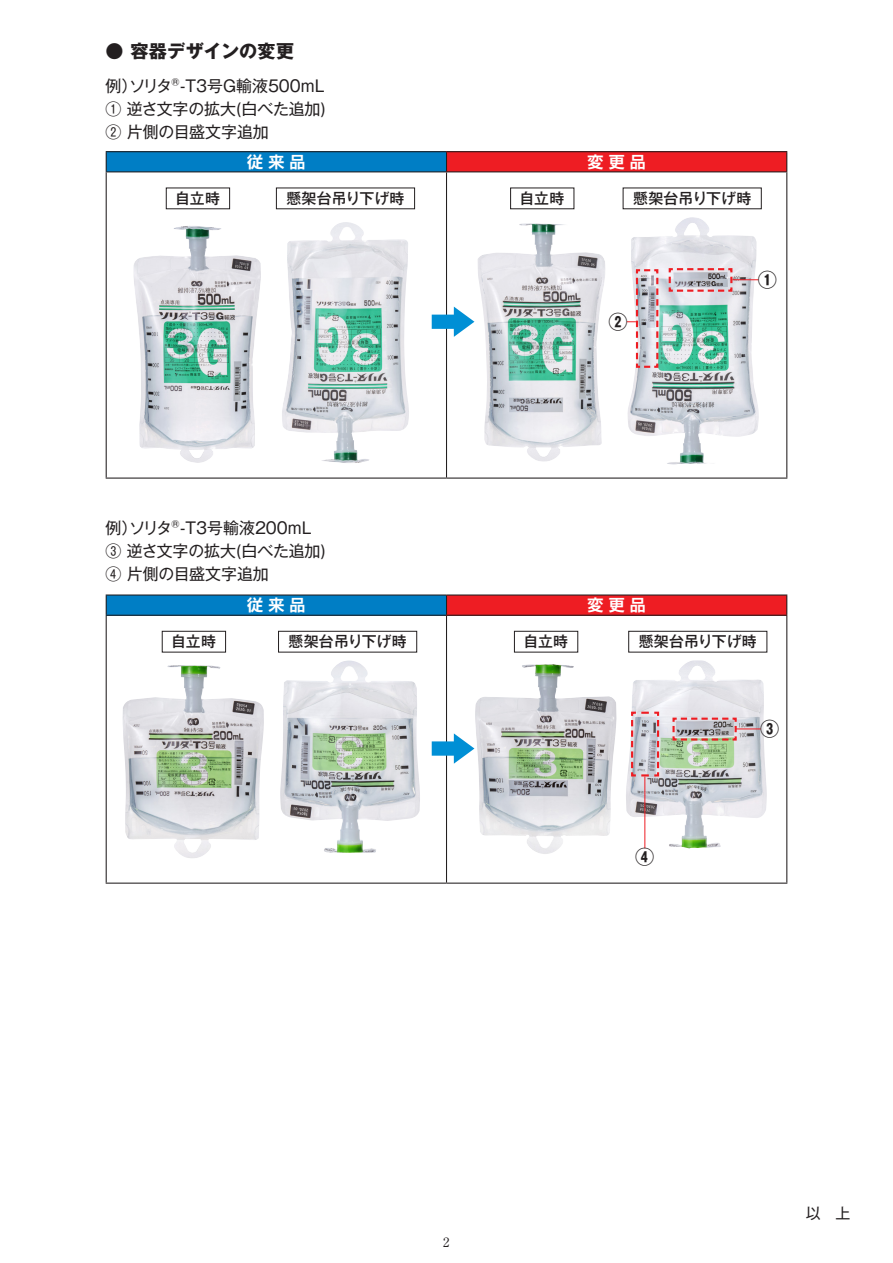
<style>
.page{position:relative;width:893px;height:1263px;background:#fff}
.page>*{position:absolute;margin:0;border:0;box-sizing:border-box;transform-origin:0 0}
.t1{font:700 19.2px "Gothic MB101 Pr 6";color:#231f20}
.t2{font:700 18px "Gothic MB101 Pr 6";letter-spacing:.02em;color:#231f20}
.t3{font:15.9px "Gothic MB101 Pr 6";color:#231f20}
.t4{font:700 15.9px "Shin Go Pr 6 De";color:#fff}
.t5{font:500 14.85px "Gothic MB101 Pr 6";letter-spacing:.01em;color:#231f20}
.t6{font:14.85px "Gothic MB101 Pr 6";color:#231f20}
.t7{font:12.75px "Ryumin Pr 6";color:#231f20}
</style>
<div class="page">
<div style="left:106px;top:152px;width:340px;height:20px;background:#007ec5"></div>
<div style="left:446px;top:152px;width:341px;height:20px;background:#ee1d23"></div>
<hr style="left:106px;top:151px;width:340px;height:1px;background:#231f20">
<svg style="left:106px;top:152px;width:1px;height:19px"></svg>
<hr style="left:446px;top:151px;width:341px;height:1px;background:#231f20">
<svg style="left:446px;top:152px;width:1px;height:19px"></svg>
<svg style="left:786px;top:152px;width:1px;height:19px"></svg>
<hr style="left:106px;top:171px;width:340px;height:1px;background:#231f20">
<hr style="left:106px;top:172px;width:1px;height:305px;background:#231f20">
<hr style="left:446px;top:171px;width:341px;height:1px;background:#231f20">
<hr style="left:446px;top:172px;width:1px;height:305px;background:#231f20">
<hr style="left:786px;top:172px;width:1px;height:305px;background:#231f20">
<hr style="left:106px;top:477px;width:340px;height:2px;background:#231f20">
<hr style="left:446px;top:477px;width:341px;height:2px;background:#231f20">
<div style="left:106px;top:595px;width:340px;height:20px;background:#007ec5"></div>
<div style="left:446px;top:595px;width:341px;height:20px;background:#ee1d23"></div>
<hr style="left:106px;top:594px;width:340px;height:1px;background:#231f20">
<svg style="left:106px;top:595px;width:1px;height:20px"></svg>
<hr style="left:446px;top:594px;width:341px;height:1px;background:#231f20">
<svg style="left:446px;top:595px;width:1px;height:20px"></svg>
<svg style="left:786px;top:595px;width:1px;height:20px"></svg>
<hr style="left:106px;top:615px;width:340px;height:1px;background:#231f20">
<hr style="left:106px;top:616px;width:1px;height:266px;background:#231f20">
<hr style="left:446px;top:615px;width:341px;height:1px;background:#231f20">
<hr style="left:446px;top:616px;width:1px;height:266px;background:#231f20">
<hr style="left:786px;top:616px;width:1px;height:266px;background:#231f20">
<hr style="left:106px;top:882px;width:340px;height:2px;background:#231f20">
<hr style="left:446px;top:882px;width:341px;height:2px;background:#231f20">
<img style="left:628px;top:217px;width:131px;height:247px">
<img style="left:133px;top:226px;width:128px;height:237px">
<img style="left:123px;top:665px;width:141px;height:193px">
<img style="left:478px;top:223px;width:127px;height:239px">
<img style="left:282px;top:222px;width:127px;height:241px">
<img style="left:626px;top:660px;width:141px;height:188px">
<svg style="left:432px;top:307px;width:42px;height:30px"></svg>
<svg style="left:432px;top:733px;width:42px;height:31px"></svg>
<hr style="left:644px;top:776px;width:1px;height:72px;background:#ee1d23">
<div style="left:162px;top:631px;width:64px;height:21px;border:1px solid #231f20"></div>
<div style="left:514px;top:631px;width:64px;height:21px;border:1px solid #231f20"></div>
<div style="left:278px;top:631px;width:139px;height:21px;border:1px solid #231f20"></div>
<div style="left:628px;top:631px;width:139px;height:21px;border:1px solid #231f20"></div>
<svg style="left:668px;top:267px;width:91px;height:26px;background:#cdb9c0"></svg>
<svg style="left:671px;top:716px;width:90px;height:26px;background:#beacaf"></svg>
<svg style="left:627px;top:268px;width:32px;height:101px"></svg>
<svg style="left:630px;top:711px;width:30px;height:66px;background:#cab5be"></svg>
<img style="left:280px;top:660px;width:140px;height:193px">
<img style="left:475px;top:664px;width:142px;height:190px">
<p class="t2" style="left:106px;top:37px;width:190px">● 容器デザインの変更</p>
<p class="t3" style="left:106px;top:72px;width:221px">例）ソリタ®-Ｔ3号G輸液500mL</p>
<p class="t3" style="left:106px;top:96px;width:222px">① 逆さ文字の拡大(白べた追加)</p>
<p class="t3" style="left:106px;top:119px;width:165px">② 片側の目盛文字追加</p>
<p class="t5" style="left:175px;top:186px;width:46px">自立時</p>
<p class="t4" style="left:247px;top:149px;width:60px">従 来 品</p>
<p class="t4" style="left:587px;top:149px;width:60px">変 更 品</p>
<p class="t5" style="left:286px;top:186px;width:120px">懸架台吊り下げ時</p>
<p class="t5" style="left:520px;top:186px;width:46px">自立時</p>
<p class="t5" style="left:633px;top:186px;width:120px">懸架台吊り下げ時</p>
<p class="t1" style="left:609px;top:306px;width:21px">②</p>
<p class="t1" style="left:758px;top:264px;width:21px">①</p>
<p class="t3" style="left:106px;top:514px;width:208px">例）ソリタ®-Ｔ3号輸液200mL</p>
<p class="t3" style="left:106px;top:538px;width:222px">③ 逆さ文字の拡大(白べた追加)</p>
<p class="t3" style="left:106px;top:561px;width:165px">④ 片側の目盛文字追加</p>
<p class="t5" style="left:171px;top:629px;width:46px">自立時</p>
<p class="t4" style="left:247px;top:592px;width:60px">従 来 品</p>
<p class="t4" style="left:587px;top:592px;width:60px">変 更 品</p>
<p class="t5" style="left:289px;top:629px;width:120px">懸架台吊り下げ時</p>
<p class="t5" style="left:523px;top:629px;width:46px">自立時</p>
<p class="t5" style="left:639px;top:629px;width:120px">懸架台吊り下げ時</p>
<p class="t1" style="left:760px;top:713px;width:21px">③</p>
<p class="t1" style="left:635px;top:841px;width:21px">④</p>
<p class="t7" style="left:443px;top:1232px;width:8px">2</p>
<p class="t6" style="left:806px;top:1201px;width:46px">以　上</p>
</div>
